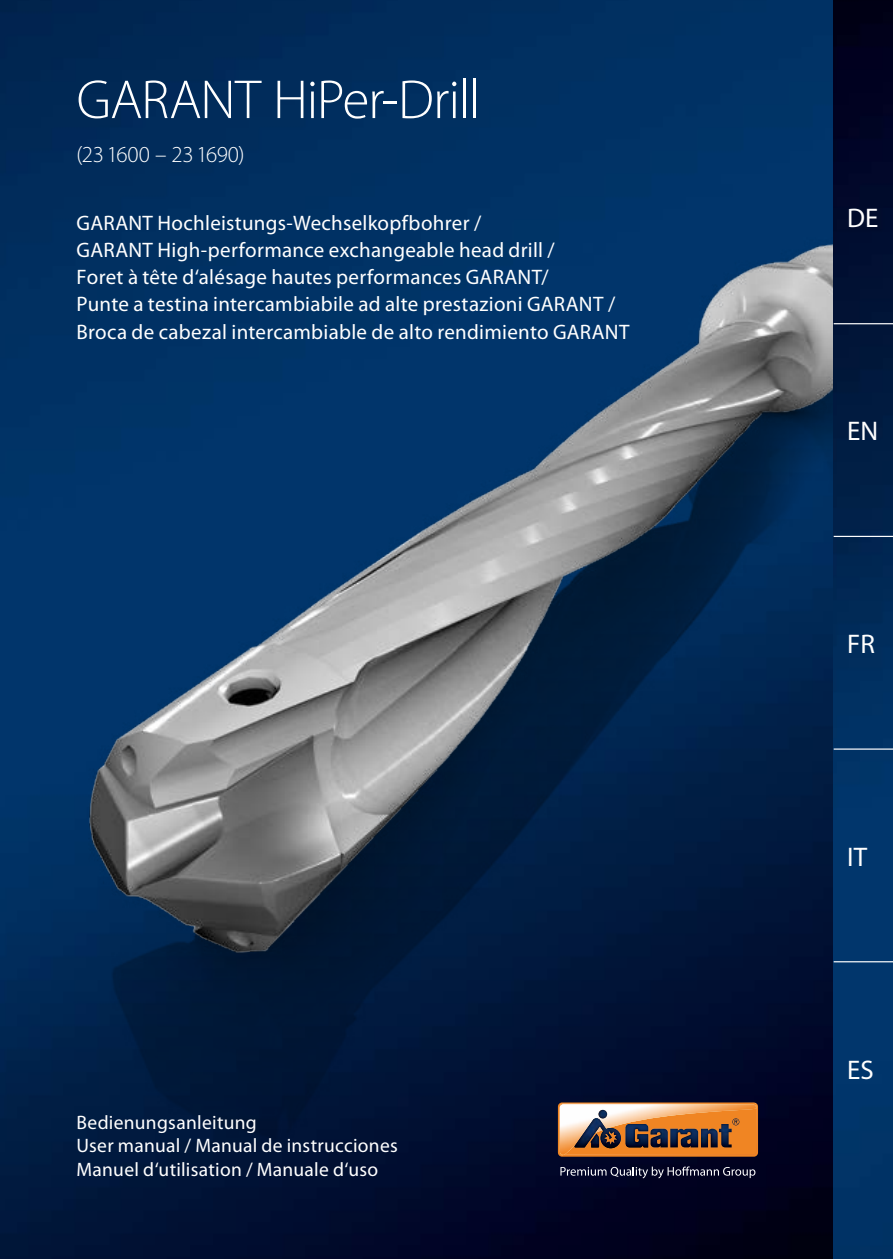
<style>
.page{position:relative;width:893px;height:1259px;background:#fff}
.page>*{position:absolute;margin:0;border:0;box-sizing:border-box;transform-origin:0 0}
.Garant_Titel_Produk{font:300 55.2px "Myriad Pro";letter-spacing:-.025em;color:#fff}
.t1{font:27px "Myriad Pro";color:#fff}
.Garant_Titel_Produk-2{font:300 23.1px "Myriad Pro";letter-spacing:-.015em;color:#fff}
.Garant_Titel_Dokume{font:21px/27px "Myriad Pro";letter-spacing:.01em;color:#fff}
.Garant_Titel_Dokume-2{font:19.5px/23.4px "Myriad Pro";letter-spacing:.015em;color:#fff}
</style>
<div class="page">
<img style="left:855px;top:0;width:38px;height:1259px">
<img style="left:0;top:0;width:855px;height:1259px">
<hr style="left:834px;top:323px;width:59px;height:1px;background:#fff">
<hr style="left:834px;top:536px;width:59px;height:1px;background:#fff">
<hr style="left:834px;top:748px;width:59px;height:1px;background:#fff">
<hr style="left:834px;top:961px;width:59px;height:1px;background:#fff">
<p class="Garant_Titel_Produk" style="left:77px;top:69px;width:406px">GARANT HiPer-Drill</p>
<p class="Garant_Titel_Produk-2" style="left:77px;top:141px;width:169px">(23 1600 – 23 1690)</p>
<p class="Garant_Titel_Dokume" style="left:77px;top:210px;width:555px">GARANT Hochleistungs-Wechselkopfbohrer /<br>GARANT High-performance exchangeable head drill /<br>Foret à tête d‘alésage hautes performances GARANT/<br>Punte a testina intercambiabile ad alte prestazioni GARANT / Broca de cabezal intercambiable de alto rendimiento GARANT</p>
<p class="Garant_Titel_Dokume-2" style="left:77px;top:1111px;width:323px">Bedienungsanleitung<br>User manual / Manual de instrucciones<br>Manuel d‘utilisation / Manuale d‘uso</p>
<p class="t1" style="left:847px;top:203px;width:33px">DE</p>
<p class="t1" style="left:847px;top:416px;width:33px">EN</p>
<p class="t1" style="left:847px;top:629px;width:29px">FR</p>
<p class="t1" style="left:847px;top:841px;width:21px">IT</p>
<p class="t1" style="left:847px;top:1054px;width:28px">ES</p>
</div>
